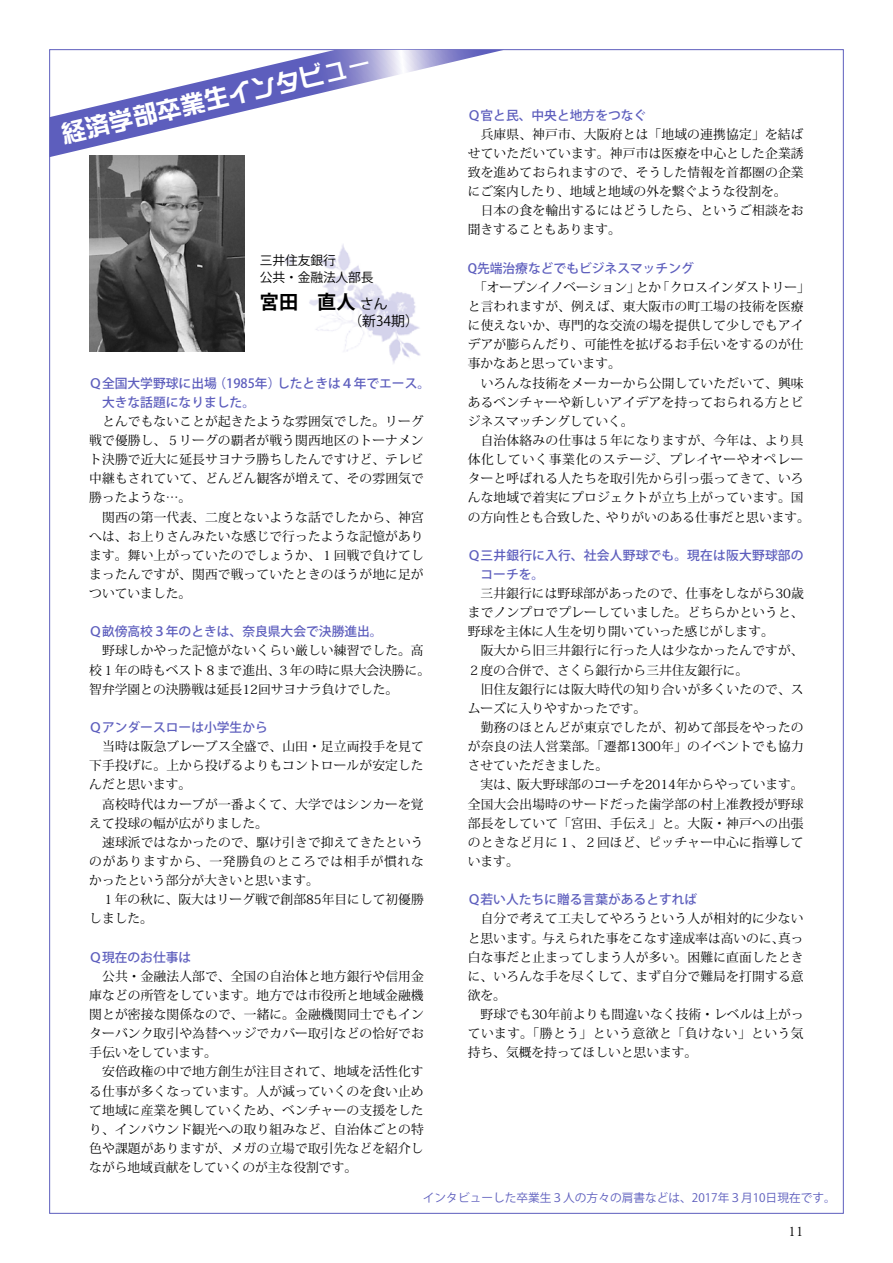
<style>
.page{position:relative;width:893px;height:1263px;background:#fff}
.page>*{position:absolute;margin:0;border:0;box-sizing:border-box;transform-origin:0 0}
.t1{font:24.45px "DF So Gei Std W7";color:#fff}
.t2{font:700 19.2px "Koz Go Pro";color:#000}
.t3{font:13.8px "Koz Go Pro";color:#000}
.t4{font:12.75px/19.2px "Koz Min Pro";letter-spacing:.01em;color:#000}
.t5{font:500 12.75px/19.2px "Koz Go Pro";color:#5d5ebd}
.t6{font:12.75px/17px "Koz Go Pro";letter-spacing:-.01em;color:#000}
.t7{font:11.7px "Koz Go Pro";color:#5d5ebd}
.s1{font-weight:400;font-size:13.8px}
</style>
<div class="page">
<img style="left:284px;top:244px;width:137px;height:120px">
<img style="left:89px;top:157px;width:155px;height:195px">
<svg style="left:49px;top:50px;width:455px;height:107px"></svg>
<h1 class="t1" style="left:59px;top:121px;width:319px;rotate:-13deg">経済学部卒業生インタビュー</h1>
<p class="t6" style="left:260px;top:252px;width:115px">三井住友銀行<br>公共・金融法人部長</p>
<h2 class="t2" style="left:260px;top:289px;width:129px">宮田　直人<span class="s1">さん</span></h2>
<p class="t3" style="left:348px;top:312px;width:72px">（新34期）</p>
<p class="t5" style="left:102px;top:374px;width:330px;text-indent:-13px">Ｑ全国大学野球に出場（1985年）したときは４年でエース。大きな話題になりました。</p>
<p class="t4" style="left:89px;top:411px;width:336px">　とんでもないことが起きたような雰囲気でした。リーグ戦で優勝し、５リーグの覇者が戦う関西地区のトーナメント決勝で近大に延長サヨナラ勝ちしたんですけど、テレビ中継もされていて、どんどん観客が増えて、その雰囲気で勝ったような…。<br>　関西の第一代表、二度とないような話でしたから、神宮へは、お上りさんみたいな感じで行ったような記憶があります。舞い上がっていたのでしょうか、１回戦で負けてしまったんですが、関西で戦っていたときのほうが地に足がついていました。</p>
<p class="t5" style="left:89px;top:623px;width:295px">Ｑ畝傍高校３年のときは、奈良県大会で決勝進出。</p>
<p class="t4" style="left:89px;top:641px;width:342px">　野球しかやった記憶がないくらい厳しい練習でした。高校１年の時もベスト８まで進出、３年の時に県大会決勝に。智弁学園との決勝戦は延長12回サヨナラ負けでした。</p>
<p class="t5" style="left:89px;top:718px;width:180px">Ｑアンダースローは小学生から</p>
<p class="t4" style="left:89px;top:736px;width:336px">　当時は阪急ブレーブス全盛で、山田・足立両投手を見て下手投げに。上から投げるよりもコントロールが安定したんだと思います。<br>　高校時代はカーブが一番よくて、大学ではシンカーを覚えて投球の幅が広がりました。<br>　速球派ではなかったので、駆け引きで抑えてきたというのがありますから、一発勝負のところでは相手が慣れなかったという部分が大きいと思います。<br>　１年の秋に、阪大はリーグ戦で創部85年目にして初優勝しました。</p>
<p class="t5" style="left:89px;top:948px;width:104px">Ｑ現在のお仕事は</p>
<p class="t4" style="left:89px;top:966px;width:336px">　公共・金融法人部で、全国の自治体と地方銀行や信用金庫などの所管をしています。地方では市役所と地域金融機関とが密接な関係なので、一緒に。金融機関同士でもインターバンク取引や為替ヘッジでカバー取引などの恰好でお手伝いをしています。<br>　安倍政権の中で地方創生が注目されて、地域を活性化する仕事が多くなっています。人が減っていくのを食い止めて地域に産業を興していくため、ベンチャーの支援をしたり、インバウンド観光への取り組みなど、自治体ごとの特色や課題がありますが、メガの立場で取引先などを紹介しながら地域貢献をしていくのが主な役割です。</p>
<p class="t5" style="left:468px;top:106px;width:180px">Ｑ官と民、中央と地方をつなぐ</p>
<p class="t4" style="left:468px;top:124px;width:337px">　兵庫県、神戸市、大阪府とは「地域の連携協定」を結ばせていただいています。神戸市は医療を中心とした企業誘致を進めておられますので、そうした情報を首都圏の企業にご案内したり、地域と地域の外を繋ぐような役割を。<br>　日本の食を輸出するにはどうしたら、というご相談をお聞きすることもあります。</p>
<p class="t5" style="left:468px;top:259px;width:228px">Q先端治療などでもビジネスマッチング</p>
<p class="t4" style="left:468px;top:277px;width:344px">　「オープンイノベーション」とか「クロスインダストリー」と言われますが、例えば、東大阪市の町工場の技術を医療に使えないか、専門的な交流の場を提供して少しでもアイデアが膨らんだり、可能性を拡げるお手伝いをするのが仕事かなあと思っています。<br>　いろんな技術をメーカーから公開していただいて、興味あるベンチャーや新しいアイデアを持っておられる方とビジネスマッチングしていく。<br>　自治体絡みの仕事は５年になりますが、今年は、より具体化していく事業化のステージ、プレイヤーやオペレーターと呼ばれる人たちを取引先から引っ張ってきて、いろんな地域で着実にプロジェクトが立ち上がっています。国の方向性とも合致した、やりがいのある仕事だと思います。</p>
<p class="t5" style="left:480px;top:546px;width:325px;text-indent:-13px">Ｑ三井銀行に入行、社会人野球でも。現在は阪大野球部のコーチを。</p>
<p class="t4" style="left:468px;top:583px;width:337px">　三井銀行には野球部があったので、仕事をしながら30歳までノンプロでプレーしていました。どちらかというと、野球を主体に人生を切り開いていった感じがします。<br>　阪大から旧三井銀行に行った人は少なかったんですが、<br>２度の合併で、さくら銀行から三井住友銀行に。<br>　旧住友銀行には阪大時代の知り合いが多くいたので、スムーズに入りやすかったです。<br>　勤務のほとんどが東京でしたが、初めて部長をやったのが奈良の法人営業部。「遷都1300年」のイベントでも協力させていただきました。<br>　実は、阪大野球部のコーチを2014年からやっています。全国大会出場時のサードだった歯学部の村上准教授が野球部長をしていて「宮田、手伝え」と。大阪・神戸への出張のときなど月に１、２回ほど、ピッチャー中心に指導しています。</p>
<p class="t5" style="left:468px;top:890px;width:231px">Ｑ若い人たちに贈る言葉があるとすれば</p>
<p class="t4" style="left:468px;top:909px;width:337px">　自分で考えて工夫してやろうという人が相対的に少ないと思います。与えられた事をこなす達成率は高いのに、真っ白な事だと止まってしまう人が多い。困難に直面したときに、いろんな手を尽くして、まず自分で難局を打開する意欲を。<br>　野球でも30年前よりも間違いなく技術・レベルは上がっています。「勝とう」という意欲と「負けない」という気持ち、気概を持ってほしいと思います。</p>
<p class="t7" style="left:423px;top:1190px;width:414px">インタビューした卒業生３人の方々の肩書などは、2017年３月10日現在です。</p>
<p class="t4" style="left:788px;top:1221px;width:17px">11</p>
</div>
